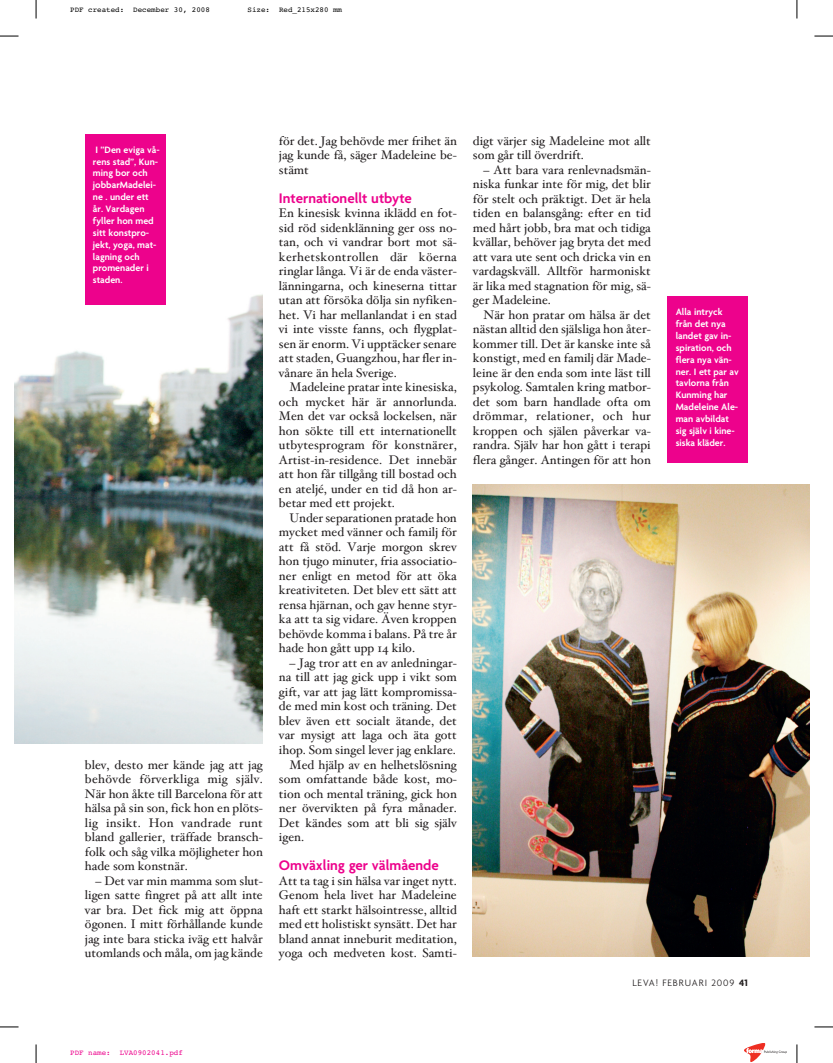
<style>
.page{position:relative;width:833px;height:1063px;background:#fff}
.page>*{position:absolute;margin:0;border:0;box-sizing:border-box;transform-origin:0 0}
.t1{font:600 15px "Agenda Leva";color:#ed028c}
.t2{font:12.5px/14.5px "Hoefler Text Leva";color:#231f20;text-align:justify}
.t3{font:600 10px/11.9px "Agenda Leva";color:#fff}
.t4{font:300 10px "Agenda Leva";letter-spacing:.08em;color:#231f20}
.t5{font:7.5px "Courier";color:#000}
.t6{font:7.5px "Courier";color:#ed028c}
.s1{font-weight:700}
</style>
<div class="page">
<img style="left:14px;top:294px;width:249px;height:449px">
<img style="left:473px;top:485px;width:336px;height:472px">
<div style="left:667px;top:297px;width:81px;height:166px;background:#ed028c"></div>
<div style="left:85px;top:135px;width:81px;height:170px;background:#ed028c"></div>
<svg style="left:796px;top:0;width:1px;height:19px"></svg>
<svg style="left:814px;top:36px;width:19px;height:1px"></svg>
<svg style="left:0;top:36px;width:19px;height:1px"></svg>
<svg style="left:36px;top:0;width:1px;height:19px"></svg>
<svg style="left:814px;top:1027px;width:19px;height:1px"></svg>
<svg style="left:796px;top:1044px;width:1px;height:19px"></svg>
<svg style="left:36px;top:1044px;width:1px;height:19px"></svg>
<svg style="left:0;top:1027px;width:19px;height:1px"></svg>
<svg style="left:744px;top:1043px;width:43px;height:19px"></svg>
<p class="t5" style="left:70px;top:7px;width:141px">PDF created: December 30, 2008</p>
<p class="t5" style="left:247px;top:7px;width:96px">Size: Red_215x280 mm</p>
<p class="t3" style="left:93px;top:144px;width:68px">I ”Den eviga vå&shy;rens stad”, Kun&shy;ming bor och jobbarMadelei&shy;ne . under ett år. Vardagen fyller hon med sitt konstpro&shy;jekt, yoga, mat&shy;lagning och promenader i staden.</p>
<p class="t2" style="left:279px;top:135px;width:179px">för det. Jag behövde mer frihet än jag kunde få, säger Madeleine be&shy;stämt</p>
<p class="t1" style="left:279px;top:192px;width:134px">Internationellt utbyte</p>
<p class="t2" style="left:279px;top:207px;width:179px">En kinesisk kvinna iklädd en fot&shy;sid röd sidenklänning ger oss no&shy;tan, och vi vandrar bort mot sä&shy;kerhetskontrollen där köerna ringlar långa. Vi är de enda väster&shy;länningarna, och kineserna tittar utan att försöka dölja sin nyfiken&shy;het. Vi har mellanlandat i en stad vi inte visste fanns, och flygplat&shy;sen är enorm. Vi upptäcker senare att staden, Guangzhou, har fler in&shy;vånare än hela Sverige.</p>
<p class="t2" style="left:279px;top:381px;width:179px;text-indent:11px">Madeleine pratar inte kinesiska, och mycket här är annorlunda.<br>Men det var också lockelsen, när hon sökte till ett internationellt utbytesprogram för konstnärer, Artist-in-residence. Det innebär att hon får tillgång till bostad och en ateljé, under en tid då hon ar&shy;betar med ett projekt.</p>
<p class="t2" style="left:279px;top:512px;width:179px;text-indent:11px">Under separationen pratade hon mycket med vänner och familj för att få stöd. Varje morgon skrev hon tjugo minuter, fria associatio&shy;ner enligt en metod för att öka kreativiteten. Det blev ett sätt att rensa hjärnan, och gav henne styr&shy;ka att ta sig vidare. Även kroppen behövde komma i balans. På tre år hade hon gått upp 14 kilo.</p>
<p class="t2" style="left:290px;top:657px;width:169px">– Jag tror att en av anledningar-</p>
<p class="t2" style="left:279px;top:671px;width:179px">na till att jag gick upp i vikt som</p>
<p class="t2" style="left:279px;top:686px;width:179px">gift, var att jag lätt kompromissa-</p>
<p class="t2" style="left:279px;top:700px;width:179px">de med min kost och träning. Det</p>
<p class="t2" style="left:279px;top:715px;width:179px">blev även ett socialt ätande, det</p>
<p class="t2" style="left:279px;top:729px;width:179px">var mysigt att laga och äta gott</p>
<p class="t2" style="left:279px;top:744px;width:178px">ihop. Som singel lever jag enklare.</p>
<p class="t2" style="left:290px;top:758px;width:169px">Med hjälp av en helhetslösning</p>
<p class="t2" style="left:279px;top:773px;width:179px">som omfattande både kost, mo-</p>
<p class="t2" style="left:279px;top:787px;width:179px">tion och mental träning, gick hon</p>
<p class="t2" style="left:279px;top:802px;width:179px">ner övervikten på fyra månader.</p>
<p class="t2" style="left:279px;top:816px;width:179px">Det kändes som att bli sig själv</p>
<p class="t2" style="left:279px;top:831px;width:27px">igen.</p>
<p class="t1" style="left:279px;top:859px;width:161px">Omväxling ger välmående</p>
<p class="t2" style="left:279px;top:874px;width:179px">Att ta tag i sin hälsa var inget nytt.<br>Genom hela livet har Madeleine haft ett starkt hälsointresse, alltid med ett holistiskt synsätt. Det har bland annat inneburit meditation, yoga och medveten kost. Samti-</p>
<p class="t2" style="left:85px;top:758px;width:179px">blev, desto mer kände jag att jag behövde förverkliga mig själv.<br>När hon åkte till Barcelona för att hälsa på sin son, fick hon en plöts&shy;lig insikt. Hon vandrade runt bland gallerier, träffade bransch&shy;folk och såg vilka möjligheter hon hade som konstnär.</p>
<p class="t2" style="left:85px;top:874px;width:179px;text-indent:11px">– Det var min mamma som slut&shy;ligen satte fingret på att allt inte var bra. Det fick mig att öppna ögonen. I mitt förhållande kunde jag inte bara sticka iväg ett halvår utomlands och måla, om jag kände</p>
<p class="t2" style="left:473px;top:135px;width:179px">digt värjer sig Madeleine mot allt som går till överdrift.</p>
<p class="t2" style="left:473px;top:164px;width:179px;text-indent:11px">– Att bara vara renlevnadsmän&shy;niska funkar inte för mig, det blir för stelt och präktigt. Det är hela tiden en balansgång: efter en tid med hårt jobb, bra mat och tidiga kvällar, behöver jag bryta det med att vara ute sent och dricka vin en vardagskväll. Alltför harmoniskt är lika med stagnation för mig, sä&shy;ger Madeleine.</p>
<p class="t2" style="left:473px;top:309px;width:179px;text-indent:11px">När hon pratar om hälsa är det nästan alltid den själsliga hon åter&shy;kommer till. Det är kanske inte så konstigt, med en familj där Made&shy;leine är den enda som inte läst till psykolog. Samtalen kring matbor&shy;det som barn handlade ofta om drömmar, relationer, och hur kroppen och själen påverkar va&shy;randra. Själv har hon gått i terapi flera gånger. Antingen för att hon</p>
<p class="t3" style="left:675px;top:307px;width:64px">Alla intryck från det nya landet gav in&shy;spiration, och flera nya vän&shy;ner. I ett par av tavlorna från<br>Kunming har<br>Madeleine Ale&shy;man avbildat sig själv i kine&shy;siska kläder.</p>
<p class="t4" style="left:632px;top:979px;width:117px">LEVA! FEBRUARI 2009 <span class="s1">41</span></p>
<p class="t6" style="left:70px;top:1050px;width:114px">PDF name: LVA0902041.pdf</p>
</div>
